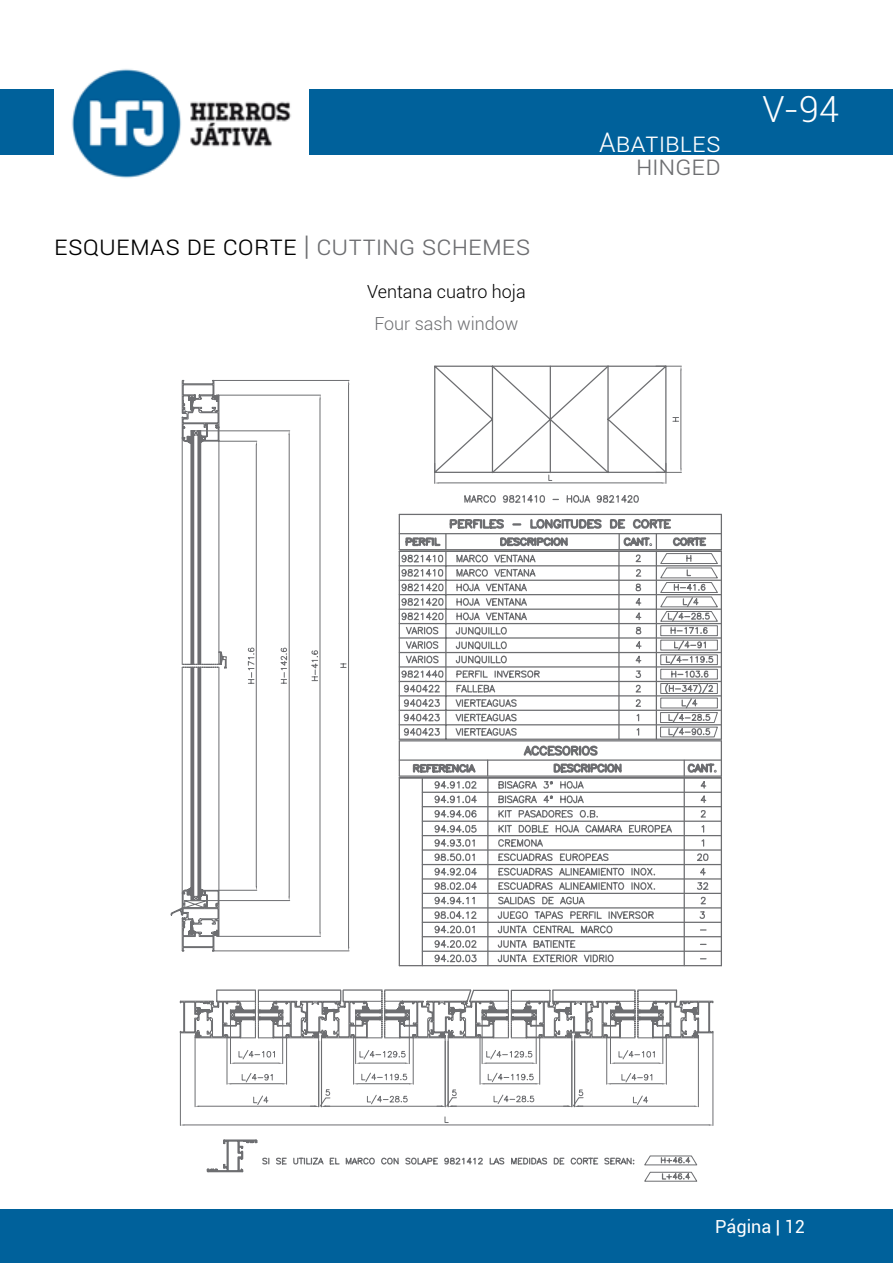
<style>
.page{position:relative;width:893px;height:1263px;background:#fff}
.page>*{position:absolute;margin:0;border:0;box-sizing:border-box;transform-origin:0 0}
.t1{font:300 36px "Roboto";color:#fff}
.t2{font:300 27px "Roboto";color:#000}
.t3{font:300 27px "Roboto";color:#fff}
.t4{font:300 27px "Roboto";color:#6d6e71}
.t5{font:300 18px "Roboto";color:#000}
.t6{font:300 18px "Roboto";color:#6d6e71}
.t7{font:18px "Roboto";color:#fff}
.s1{color:#6d6e71}
</style>
<div class="page">
<div style="left:0;top:89px;width:893px;height:66px;background:#00619b"></div>
<div style="left:0;top:1209px;width:893px;height:54px;background:#00619b"></div>
<img style="left:54px;top:69px;width:254px;height:109px">
<hr style="left:721px;top:551px;width:1px;height:188px;background:#6d6e71">
<hr style="left:721px;top:741px;width:1px;height:35px;background:#6d6e71">
<hr style="left:721px;top:778px;width:1px;height:188px;background:#6d6e71">
<hr style="left:422px;top:950px;width:299px;height:2px;background:#6d6e71">
<hr style="left:721px;top:514px;width:1px;height:36px;background:#6d6e71">
<svg style="left:434px;top:365px;width:248px;height:65px"></svg>
<svg style="left:670px;top:430px;width:49px;height:677px"></svg>
<svg style="left:171px;top:380px;width:56px;height:571px"></svg>
<svg style="left:180px;top:989px;width:533px;height:137px"></svg>
<svg style="left:202px;top:423px;width:468px;height:615px"></svg>
<svg style="left:206px;top:1139px;width:492px;height:43px"></svg>
<p class="t2" style="left:54px;top:227px;width:478px">Esquemas de corte <span class="s1">| Cutting schemes</span></p>
<p class="t5" style="left:367px;top:279px;width:160px">Ventana cuatro hoja</p>
<p class="t6" style="left:374px;top:311px;width:146px">Four sash window</p>
<p class="t3" style="left:599px;top:124px;width:123px">Abatibles</p>
<p class="t4" style="left:636px;top:147px;width:86px">Hinged</p>
<h1 class="t1" style="left:762px;top:84px;width:78px">V-94</h1>
<p class="t7" style="left:715px;top:1214px;width:91px">Página | 12</p>
</div>
